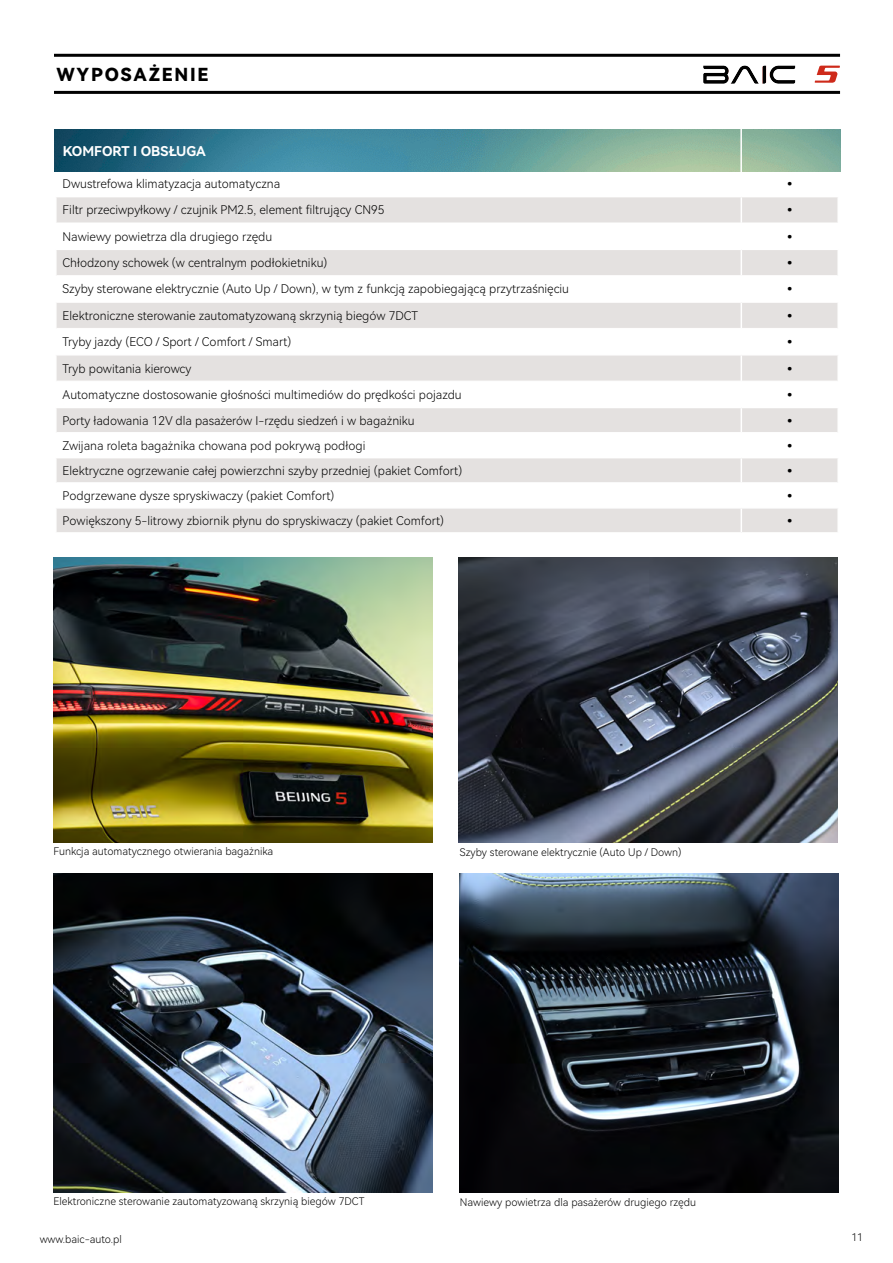
<style>
.page{position:relative;width:893px;height:1263px;background:#fff}
.page>*{position:absolute;margin:0;border:0;box-sizing:border-box;transform-origin:0 0}
.t1{font:18px "Harmony OS Sans SC Black";letter-spacing:.1em;color:#000}
.t2{font:13.5px "Harmony OS Sans SC Bold";color:#fff}
.t3{font:12px "Harmony OS Sans SC Light";color:#000}
.t4{font:12px "Harmony OS Sans SC Bold";color:#000}
.t5{font:10.5px "Harmony OS Sans SC Light";color:#000}
</style>
<div class="page">
<svg style="left:57px;top:197px;width:780px;height:335px;fill:#e4e1e0"></svg>
<hr style="left:55px;top:249px;width:686px;height:1px;background:#fff">
<hr style="left:741px;top:249px;width:98px;height:1px;background:#fff">
<hr style="left:55px;top:301px;width:686px;height:2px;background:#fff">
<hr style="left:741px;top:301px;width:98px;height:2px;background:#fff">
<hr style="left:55px;top:354px;width:686px;height:1px;background:#fff">
<hr style="left:741px;top:354px;width:98px;height:1px;background:#fff">
<hr style="left:55px;top:407px;width:686px;height:1px;background:#fff">
<hr style="left:741px;top:407px;width:98px;height:1px;background:#fff">
<hr style="left:55px;top:457px;width:686px;height:1px;background:#fff">
<hr style="left:741px;top:457px;width:98px;height:1px;background:#fff">
<hr style="left:55px;top:507px;width:686px;height:2px;background:#fff">
<hr style="left:741px;top:507px;width:98px;height:2px;background:#fff">
<svg style="left:741px;top:197px;width:1px;height:335px"></svg>
<hr style="left:57px;top:223px;width:684px;height:1px;background:#fff">
<hr style="left:741px;top:223px;width:96px;height:1px;background:#fff">
<hr style="left:57px;top:275px;width:684px;height:1px;background:#fff">
<hr style="left:741px;top:275px;width:96px;height:1px;background:#fff">
<hr style="left:57px;top:328px;width:684px;height:1px;background:#fff">
<hr style="left:741px;top:328px;width:96px;height:1px;background:#fff">
<hr style="left:57px;top:381px;width:684px;height:1px;background:#fff">
<hr style="left:741px;top:381px;width:96px;height:1px;background:#fff">
<hr style="left:57px;top:432px;width:684px;height:1px;background:#fff">
<hr style="left:741px;top:432px;width:96px;height:1px;background:#fff">
<hr style="left:57px;top:482px;width:684px;height:1px;background:#fff">
<hr style="left:741px;top:482px;width:96px;height:1px;background:#fff">
<hr style="left:54px;top:54px;width:786px;height:3px;background:#000">
<hr style="left:54px;top:91px;width:786px;height:3px;background:#000">
<img style="left:53px;top:557px;width:379px;height:286px">
<img style="left:53px;top:873px;width:379px;height:320px">
<img style="left:460px;top:873px;width:379px;height:320px">
<img style="left:459px;top:557px;width:379px;height:286px">
<img style="left:54px;top:130px;width:786px;height:41px">
<hr style="left:740px;top:125px;width:2px;height:51px;background:#fff">
<svg style="left:815px;top:66px;width:25px;height:17px"></svg>
<img style="left:703px;top:65px;width:93px;height:19px">
<h1 class="t1" style="left:56px;top:62px;width:154px">WYPOSAŻENIE</h1>
<p class="t2" style="left:63px;top:142px;width:145px">KOMFORT I OBSŁUGA</p>
<p class="t3" style="left:63px;top:175px;width:219px">Dwustrefowa klimatyzacja automatyczna</p>
<p class="t4" style="left:784px;top:175px;width:13px">•</p>
<p class="t3" style="left:63px;top:202px;width:323px">Filtr przeciwpyłkowy / czujnik PM2.5, element filtrujący CN95</p>
<p class="t4" style="left:784px;top:202px;width:13px">•</p>
<p class="t3" style="left:63px;top:228px;width:211px">Nawiewy powietrza dla drugiego rzędu</p>
<p class="t4" style="left:784px;top:228px;width:13px">•</p>
<p class="t3" style="left:63px;top:254px;width:266px">Chłodzony schowek (w centralnym podłokietniku)</p>
<p class="t4" style="left:784px;top:254px;width:13px">•</p>
<p class="t3" style="left:63px;top:281px;width:508px">Szyby sterowane elektrycznie (Auto Up / Down), w tym z funkcją zapobiegającą przytrzaśnięciu</p>
<p class="t4" style="left:784px;top:281px;width:13px">•</p>
<p class="t3" style="left:63px;top:307px;width:357px">Elektroniczne sterowanie zautomatyzowaną skrzynią biegów 7DCT</p>
<p class="t4" style="left:784px;top:307px;width:13px">•</p>
<p class="t3" style="left:63px;top:333px;width:230px">Tryby jazdy (ECO / Sport / Comfort / Smart)</p>
<p class="t4" style="left:784px;top:333px;width:13px">•</p>
<p class="t3" style="left:63px;top:360px;width:130px">Tryb powitania kierowcy</p>
<p class="t4" style="left:784px;top:360px;width:13px">•</p>
<p class="t3" style="left:63px;top:386px;width:401px">Automatyczne dostosowanie głośności multimediów do prędkości pojazdu</p>
<p class="t4" style="left:784px;top:386px;width:13px">•</p>
<p class="t3" style="left:63px;top:412px;width:354px">Porty ładowania 12V dla pasażerów I-rzędu siedzeń i w bagażniku</p>
<p class="t4" style="left:784px;top:412px;width:13px">•</p>
<p class="t3" style="left:63px;top:437px;width:304px">Zwijana roleta bagażnika chowana pod pokrywą podłogi</p>
<p class="t4" style="left:784px;top:437px;width:13px">•</p>
<p class="t3" style="left:63px;top:462px;width:401px">Elektryczne ogrzewanie całej powierzchni szyby przedniej (pakiet Comfort)</p>
<p class="t4" style="left:784px;top:462px;width:13px">•</p>
<p class="t3" style="left:63px;top:487px;width:273px">Podgrzewane dysze spryskiwaczy (pakiet Comfort)</p>
<p class="t4" style="left:784px;top:487px;width:13px">•</p>
<p class="t3" style="left:63px;top:512px;width:383px">Powiększony 5-litrowy zbiornik płynu do spryskiwaczy (pakiet Comfort)</p>
<p class="t4" style="left:784px;top:512px;width:13px">•</p>
<p class="t5" style="left:53px;top:844px;width:221px">Funkcja automatycznego otwierania bagażnika</p>
<p class="t5" style="left:460px;top:845px;width:223px">Szyby sterowane elektrycznie (Auto Up / Down)</p>
<p class="t5" style="left:53px;top:1194px;width:313px">Elektroniczne sterowanie zautomatyzowaną skrzynią biegów 7DCT</p>
<p class="t5" style="left:460px;top:1195px;width:238px">Nawiewy powietrza dla pasażerów drugiego rzędu</p>
<p class="t5" style="left:40px;top:1232px;width:84px">www.baic-auto.pl</p>
<p class="t5" style="left:851px;top:1230px;width:13px">11</p>
</div>
